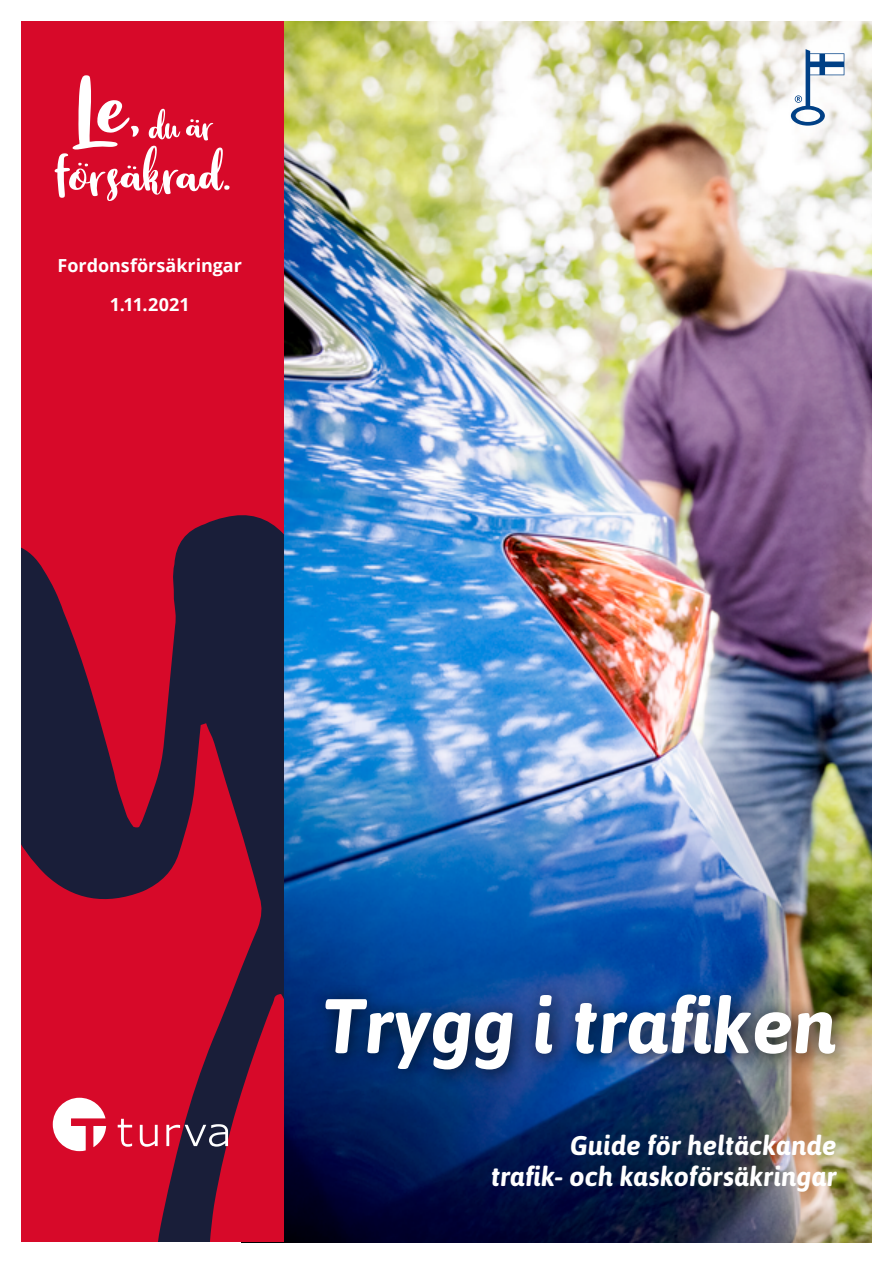
<style>
.page{position:relative;width:893px;height:1263px;background:#fff}
.page>*{position:absolute;margin:0;border:0;box-sizing:border-box;transform-origin:0 0}
.Kansi_otsikko{font:italic 700 77.1px "Asap";color:#fff}
.OTSIKKO2_NEGA__OIK_T{font:italic 700 27px/31.5px "Asap";letter-spacing:.005em;color:#fff;text-align:right}
.Leipis{font:700 18px "Open Sans";color:#fff}
</style>
<div class="page">
<img style="left:283px;top:22px;width:589px;height:1220px">
<div style="left:21px;top:21px;width:262px;height:1221px;background:#d70929"></div>
<svg style="left:21px;top:515px;width:262px;height:727px"></svg>
<div style="left:310px;top:979px;width:545px;height:111px;background:#000;opacity:.75"></div>
<svg style="left:791px;top:49px;width:53px;height:77px"></svg>
<svg style="left:53px;top:1098px;width:53px;height:53px"></svg>
<svg style="left:118px;top:1119px;width:14px;height:28px"></svg>
<svg style="left:140px;top:1125px;width:18px;height:22px"></svg>
<svg style="left:166px;top:1124px;width:62px;height:22px"></svg>
<svg style="left:54px;top:75px;width:175px;height:126px"></svg>
<p class="Leipis" style="left:58px;top:252px;width:186px">Fordonsförsäkringar</p>
<p class="Leipis" style="left:110px;top:291px;width:81px">1.11.2021</p>
<p class="Kansi_otsikko" style="left:323px;top:981px;width:515px">Trygg i trafiken</p>
<p class="OTSIKKO2_NEGA__OIK_T" style="left:491px;top:1129px;width:347px">Guide för heltäckande<br>trafik- och kaskoförsäkringar</p>
</div>
